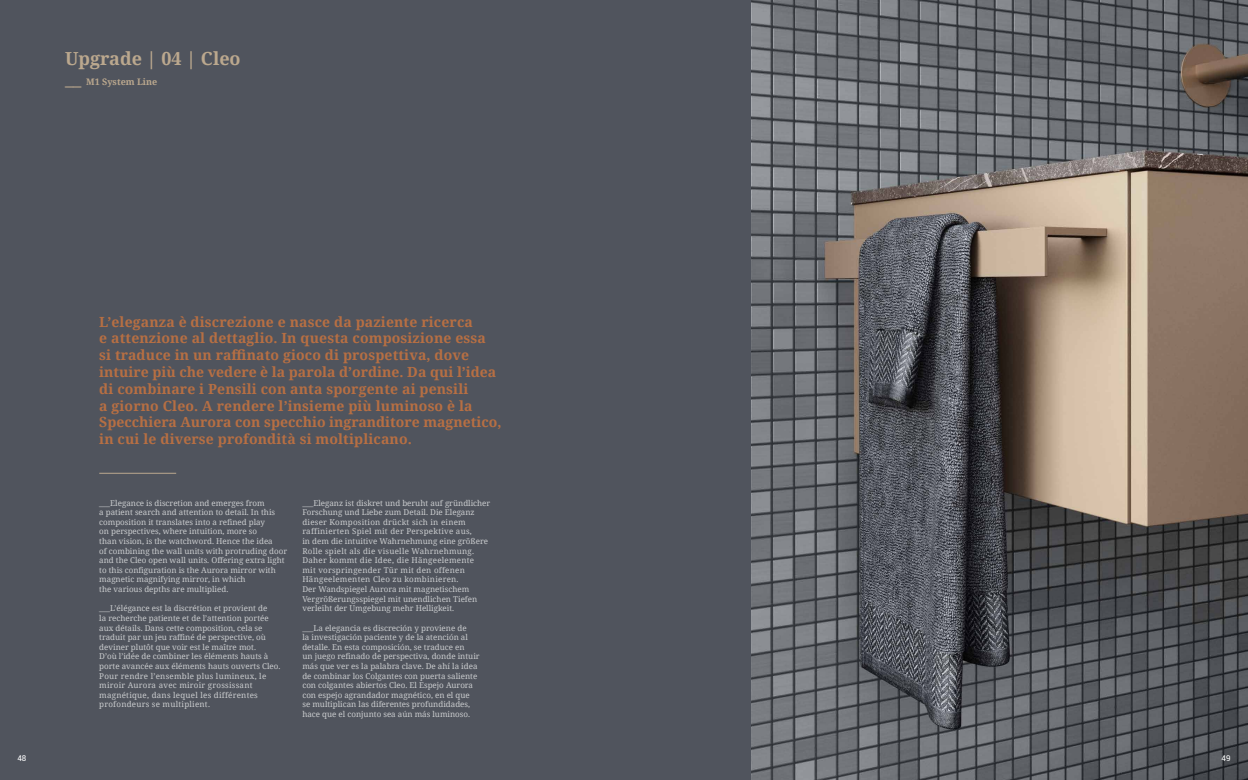
<style>
.page{position:relative;width:1248px;height:780px;background:#fff}
.page>*{position:absolute;margin:0;border:0;box-sizing:border-box;transform-origin:0 0}
.t1{font:700 18px "Noto Serif";color:#bba88e}
.t2{font:700 14px/16.8px "Noto Serif";letter-spacing:.01em;color:#b76f43}
.t3{font:700 9px "Noto Serif";color:#bba88e}
.t4{font:8px/9.6px "Noto Serif";color:#caccce}
.t5{font:8px "Roboto";color:#fff}
.s1{font-size:18px}
</style>
<div class="page">
<div style="left:0;top:0;width:751px;height:780px;background:#50545d"></div>
<hr style="left:99px;top:473px;width:77px;height:1px;background:#bba88e">
<img style="left:751px;top:0;width:496px;height:780px">
<h1 class="t1" style="left:65px;top:45px;width:177px">Upgrade | 04 | Cleo</h1>
<p class="t3" style="left:65px;top:76px;width:94px"><span class="s1">__</span> M1 System Line</p>
<p class="t2" style="left:99px;top:312px;width:404px">L’eleganza è discrezione e nasce da paziente ricerca<br>e attenzione al dettaglio. In questa composizione essa<br>si traduce in un raffinato gioco di prospettiva, dove intuire più che vedere è la parola d’ordine. Da qui l’idea di combinare i Pensili con anta sporgente ai pensili<br>a giorno Cleo. A rendere l’insieme più luminoso è la Specchiera Aurora con specchio ingranditore magnetico, in cui le diverse profondità si moltiplicano.</p>
<p class="t4" style="left:99px;top:497px;width:189px">___Elegance is discretion and emerges from<br>a patient search and attention to detail. In this composition it translates into a refined play<br>on perspectives, where intuition, more so<br>than vision, is the watchword. Hence the idea<br>of combining the wall units with protruding door and the Cleo open wall units. Offering extra light to this configuration is the Aurora mirror with magnetic magnifying mirror, in which<br>the various depths are multiplied.</p>
<p class="t4" style="left:99px;top:603px;width:183px">___L’élégance est la discrétion et provient de<br>la recherche patiente et de l’attention portée aux détails. Dans cette composition, cela se traduit par un jeu raffiné de perspective, où deviner plutôt que voir est le maître mot.<br>D’où l’idée de combiner les éléments hauts à porte avancée aux éléments hauts ouverts Cleo.<br>Pour rendre l’ensemble plus lumineux, le miroir Aurora avec miroir grossissant magnétique, dans lequel les différentes profondeurs se multiplient.</p>
<p class="t4" style="left:302px;top:497px;width:189px">___Eleganz ist diskret und beruht auf gründlicher Forschung und Liebe zum Detail. Die Eleganz dieser Komposition drückt sich in einem raffinierten Spiel mit der Perspektive aus,<br>in dem die intuitive Wahrnehmung eine größere Rolle spielt als die visuelle Wahrnehmung.<br>Daher kommt die Idee, die Hängeelemente<br>mit vorspringender Tür mit den offenen Hängeelementen Cleo zu kombinieren.<br>Der Wandspiegel Aurora mit magnetischem Vergrößerungsspiegel mit unendlichen Tiefen verleiht der Umgebung mehr Helligkeit.</p>
<p class="t4" style="left:302px;top:622px;width:179px">___La elegancia es discreción y proviene de<br>la investigación paciente y de la atención al detalle. En esta composición, se traduce en<br>un juego refinado de perspectiva, donde intuir más que ver es la palabra clave. De ahí la idea de combinar los Colgantes con puerta saliente con colgantes abiertos Cleo. El Espejo Aurora con espejo agrandador magnético, en el que se multiplican las diferentes profundidades, hace que el conjunto sea aún más luminoso.</p>
<p class="t5" style="left:17px;top:752px;width:11px">48</p>
<p class="t5" style="left:1221px;top:752px;width:11px">49</p>
</div>
